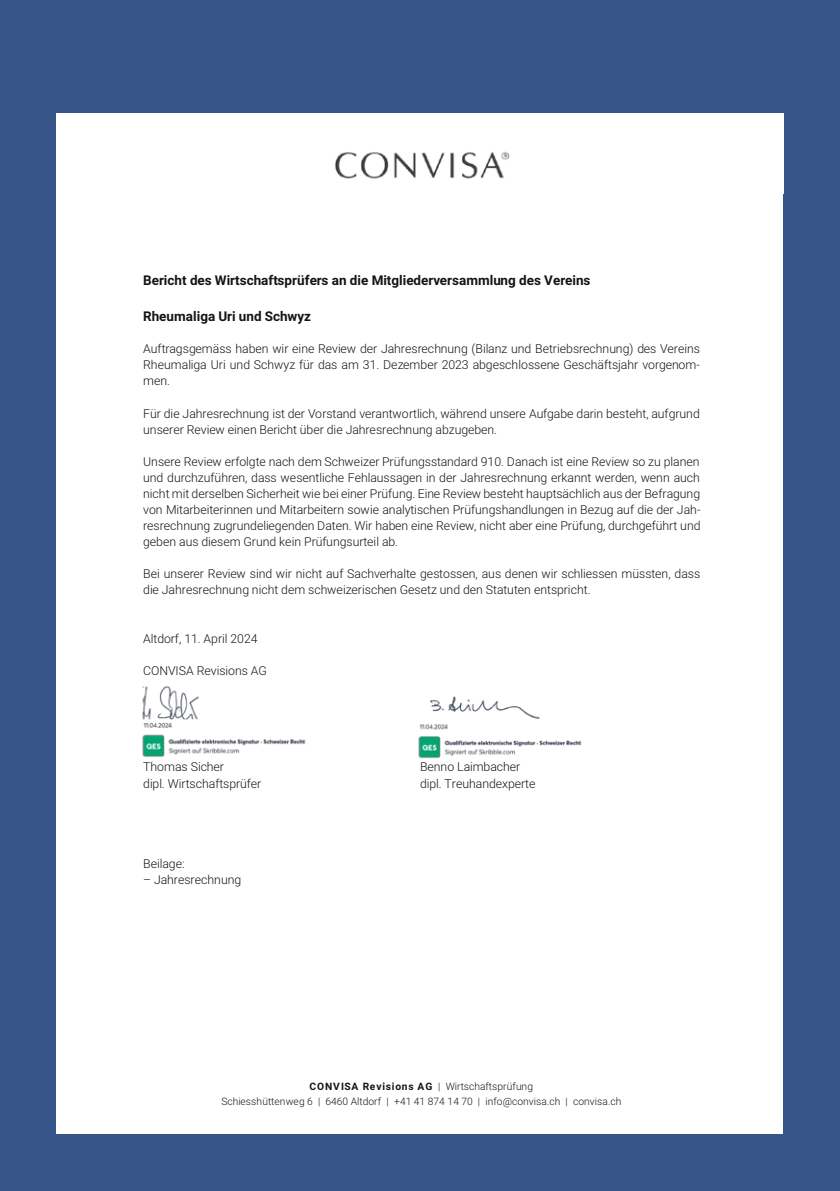
<style>
.page{position:relative;width:840px;height:1191px;background:#fff}
.page>*{position:absolute;margin:0;border:0;box-sizing:border-box;transform-origin:0 0}
.t1{font:700 13.4px "Roboto Convisa";color:#131413}
.t2{font:12.2px/16px "Roboto Convisa";color:#131413;text-align:justify}
.t3{font:10.2px/15.2px "Roboto Convisa";color:#131413;text-align:center}
.s1{font-weight:700}
</style>
<div class="page">
<div style="left:0;top:0;width:839px;height:1191px;background:#375589"></div>
<div style="left:57px;top:113px;width:725px;height:1021px;background:#fff"></div>
<img style="left:335px;top:151px;width:175px;height:28px">
<img style="left:418px;top:696px;width:164px;height:63px">
<img style="left:142px;top:686px;width:164px;height:71px">
<p class="t1" style="left:143px;top:271px;width:448px">Bericht des Wirtschaftsprüfers an die Mitgliederversammlung des Vereins</p>
<p class="t1" style="left:143px;top:306px;width:169px">Rheumaliga Uri und Schwyz</p>
<p class="t2" style="left:143px;top:340px;width:558px">Auftragsgemäss haben wir eine Review der Jahresrechnung (Bilanz und Betriebsrechnung) des Vereins Rheumaliga Uri und Schwyz für das am 31. Dezember 2023 abgeschlossene Geschäftsjahr vorgenom&shy;men.</p>
<p class="t2" style="left:143px;top:405px;width:558px">Für die Jahresrechnung ist der Vorstand verantwortlich, während unsere Aufgabe darin besteht, aufgrund unserer Review einen Bericht über die Jahresrechnung abzugeben.</p>
<p class="t2" style="left:143px;top:453px;width:558px">Unsere Review erfolgte nach dem Schweizer Prüfungsstandard 910. Danach ist eine Review so zu planen und durchzuführen, dass wesentliche Fehlaussagen in der Jahresrechnung erkannt werden, wenn auch nicht mit derselben Sicherheit wie bei einer Prüfung. Eine Review besteht hauptsächlich aus der Befragung von Mitarbeiterinnen und Mitarbeitern sowie analytischen Prüfungshandlungen in Bezug auf die der Jah&shy;resrechnung zugrundeliegenden Daten. Wir haben eine Review, nicht aber eine Prüfung, durchgeführt und geben aus diesem Grund kein Prüfungsurteil ab.</p>
<p class="t2" style="left:143px;top:565px;width:558px">Bei unserer Review sind wir nicht auf Sachverhalte gestossen, aus denen wir schliessen müssten, dass die Jahresrechnung nicht dem schweizerischen Gesetz und den Statuten entspricht.</p>
<p class="t2" style="left:143px;top:630px;width:116px">Altdorf, 11. April 2024</p>
<p class="t2" style="left:143px;top:662px;width:125px">CONVISA Revisions AG</p>
<p class="t2" style="left:143px;top:758px;width:82px">Thomas Sicher</p>
<p class="t2" style="left:420px;top:758px;width:102px">Benno Laimbacher</p>
<p class="t2" style="left:143px;top:774px;width:120px">dipl. Wirtschaftsprüfer</p>
<p class="t2" style="left:420px;top:774px;width:117px">dipl. Treuhandexperte</p>
<p class="t2" style="left:143px;top:855px;width:43px">Beilage:</p>
<p class="t2" style="left:143px;top:871px;width:100px">– Jahresrechnung</p>
<p class="t3" style="left:221px;top:1078px;width:401px"><span class="s1">CONVISA Revisions AG</span> | Wirtschaftsprüfung<br>Schiesshüttenweg 6 | 6460 Altdorf | +41 41 874 14 70 | info@convisa.ch | convisa.ch</p>
</div>
